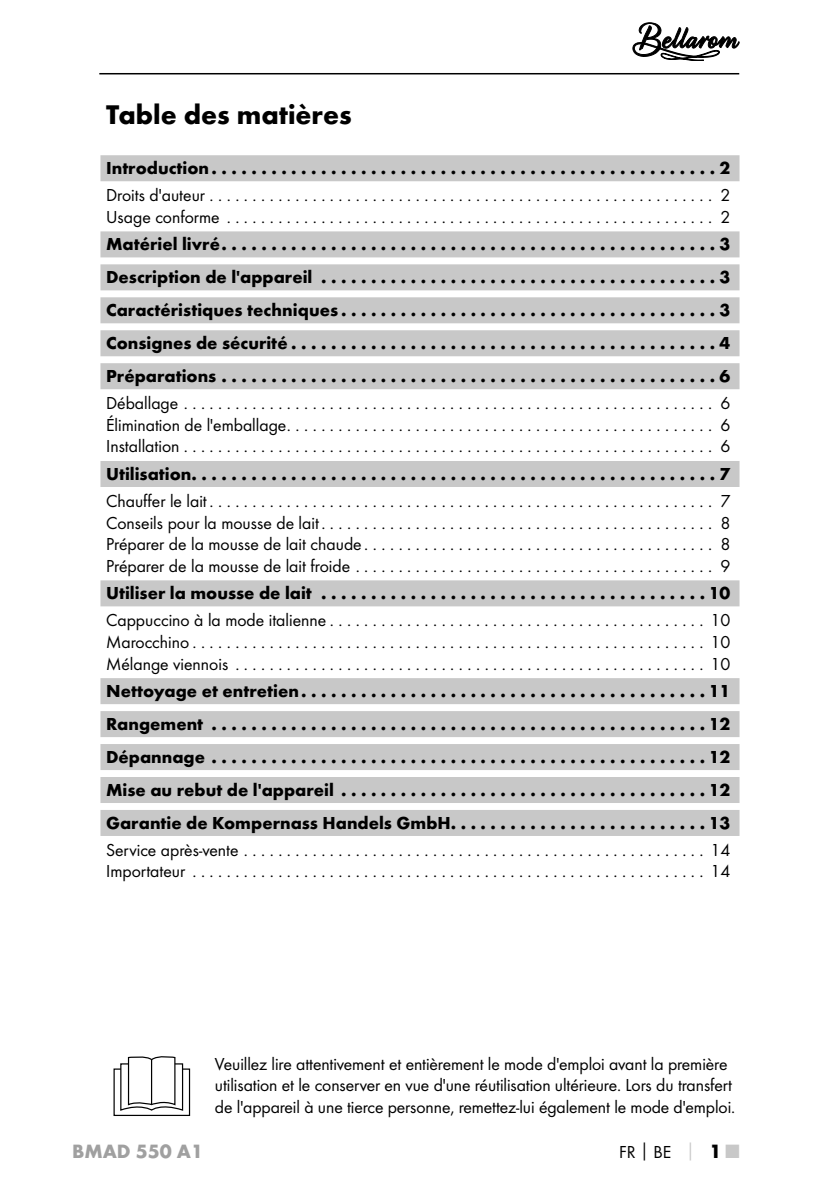
<style>
.page{position:relative;width:840px;height:1191px;background:#fff}
.page>*{position:absolute;margin:0;border:0;box-sizing:border-box;transform-origin:0 0}
.t1{font:700 28px "Futura";color:#000}
.t2{font:700 20px "Futura";color:#a0a0a0}
.t3{font:18px/21.6px "Futura Boo";letter-spacing:-.005em;color:#000}
.t4{font:700 18px/33px "Futura";color:#000;text-align:justify}
.s1{font-family:"Futura";font-weight:700}
.s2{font-family:"Futura";font-weight:700;color:#c8c8c8}
.s3{font-family:"Futura";font-weight:700;font-size:20px}
.s4{font-family:"Futura";font-weight:700;font-size:20px;color:#c8c8c8}
</style>
<div class="page">
<hr style="left:99px;top:73px;width:639px;height:1px;background:#000">
<svg style="left:632px;top:23px;width:106px;height:38px"></svg>
<div style="left:100px;top:155px;width:639px;height:26px;background:#c8c8c8"></div>
<div style="left:100px;top:231px;width:639px;height:26px;background:#c8c8c8"></div>
<div style="left:100px;top:264px;width:639px;height:26px;background:#c8c8c8"></div>
<div style="left:100px;top:297px;width:639px;height:26px;background:#c8c8c8"></div>
<div style="left:100px;top:330px;width:639px;height:26px;background:#c8c8c8"></div>
<div style="left:100px;top:363px;width:639px;height:26px;background:#c8c8c8"></div>
<div style="left:100px;top:461px;width:639px;height:26px;background:#c8c8c8"></div>
<div style="left:100px;top:580px;width:639px;height:26px;background:#c8c8c8"></div>
<div style="left:100px;top:678px;width:639px;height:26px;background:#c8c8c8"></div>
<div style="left:100px;top:711px;width:639px;height:26px;background:#c8c8c8"></div>
<div style="left:100px;top:744px;width:639px;height:26px;background:#c8c8c8"></div>
<div style="left:100px;top:777px;width:639px;height:26px;background:#c8c8c8"></div>
<div style="left:100px;top:810px;width:639px;height:26px;background:#c8c8c8"></div>
<div style="left:113px;top:1068px;width:77px;height:48px;border:1px solid #000"></div>
<svg style="left:119px;top:1056px;width:65px;height:55px"></svg>
<hr style="left:151px;top:1059px;width:1px;height:45px;background:#000">
<h1 class="t1" style="left:106px;top:97px;width:247px">Table des matières</h1>
<p class="t4" style="left:106px;top:151px;width:625px">Introduction . . . . . . . . . . . . . . . . . . . . . . . . . . . . . . . . . . . . . . . . . . . . . . . . . . . 2</p>
<p class="t3" style="left:106px;top:184px;width:625px">Droits d'auteur . . . . . . . . . . . . . . . . . . . . . . . . . . . . . . . . . . . . . . . . . . . . . . . . . . . . . . . . . . . 2<br>Usage conforme . . . . . . . . . . . . . . . . . . . . . . . . . . . . . . . . . . . . . . . . . . . . . . . . . . . . . . . . . 2</p>
<p class="t4" style="left:106px;top:227px;width:625px">Matériel livré . . . . . . . . . . . . . . . . . . . . . . . . . . . . . . . . . . . . . . . . . . . . . . . . . . 3<br>Description de l'appareil . . . . . . . . . . . . . . . . . . . . . . . . . . . . . . . . . . . . . . . . 3<br>Caractéristiques techniques . . . . . . . . . . . . . . . . . . . . . . . . . . . . . . . . . . . . . . 3<br>Consignes de sécurité . . . . . . . . . . . . . . . . . . . . . . . . . . . . . . . . . . . . . . . . . . . 4<br>Préparations . . . . . . . . . . . . . . . . . . . . . . . . . . . . . . . . . . . . . . . . . . . . . . . . . . 6</p>
<p class="t3" style="left:106px;top:392px;width:625px;text-align:justify">Déballage . . . . . . . . . . . . . . . . . . . . . . . . . . . . . . . . . . . . . . . . . . . . . . . . . . . . . . . . . . . . . . 6<br>Élimination de l'emballage . . . . . . . . . . . . . . . . . . . . . . . . . . . . . . . . . . . . . . . . . . . . . . . . . . 6<br>Installation . . . . . . . . . . . . . . . . . . . . . . . . . . . . . . . . . . . . . . . . . . . . . . . . . . . . . . . . . . . . . . 6</p>
<p class="t4" style="left:106px;top:457px;width:625px">Utilisation . . . . . . . . . . . . . . . . . . . . . . . . . . . . . . . . . . . . . . . . . . . . . . . . . . . . . 7</p>
<p class="t3" style="left:106px;top:490px;width:625px;text-align:justify">Chauffer le lait . . . . . . . . . . . . . . . . . . . . . . . . . . . . . . . . . . . . . . . . . . . . . . . . . . . . . . . . . . . 7<br>Conseils pour la mousse de lait . . . . . . . . . . . . . . . . . . . . . . . . . . . . . . . . . . . . . . . . . . . . . . 8<br>Préparer de la mousse de lait chaude . . . . . . . . . . . . . . . . . . . . . . . . . . . . . . . . . . . . . . . . . 8<br>Préparer de la mousse de lait froide . . . . . . . . . . . . . . . . . . . . . . . . . . . . . . . . . . . . . . . . . . 9</p>
<p class="t4" style="left:106px;top:576px;width:625px">Utiliser la mousse de lait . . . . . . . . . . . . . . . . . . . . . . . . . . . . . . . . . . . . . . 10</p>
<p class="t3" style="left:106px;top:609px;width:625px;text-align:justify">Cappuccino à la mode italienne . . . . . . . . . . . . . . . . . . . . . . . . . . . . . . . . . . . . . . . . . . . . 10<br>Marocchino . . . . . . . . . . . . . . . . . . . . . . . . . . . . . . . . . . . . . . . . . . . . . . . . . . . . . . . . . . . . 10<br>Mélange viennois . . . . . . . . . . . . . . . . . . . . . . . . . . . . . . . . . . . . . . . . . . . . . . . . . . . . . . . 10</p>
<p class="t4" style="left:106px;top:674px;width:625px">Nettoyage et entretien . . . . . . . . . . . . . . . . . . . . . . . . . . . . . . . . . . . . . . . . 11<br>Rangement . . . . . . . . . . . . . . . . . . . . . . . . . . . . . . . . . . . . . . . . . . . . . . . . . 12<br>Dépannage . . . . . . . . . . . . . . . . . . . . . . . . . . . . . . . . . . . . . . . . . . . . . . . . . 12<br>Mise au rebut de l'appareil . . . . . . . . . . . . . . . . . . . . . . . . . . . . . . . . . . . . 12<br>Garantie de Kompernass Handels GmbH. . . . . . . . . . . . . . . . . . . . . . . . . . 13</p>
<p class="t3" style="left:106px;top:839px;width:625px">Service après-vente . . . . . . . . . . . . . . . . . . . . . . . . . . . . . . . . . . . . . . . . . . . . . . . . . . . . . . 14<br>Importateur . . . . . . . . . . . . . . . . . . . . . . . . . . . . . . . . . . . . . . . . . . . . . . . . . . . . . . . . . . . . 14</p>
<p class="t3" style="left:215px;top:1052px;width:519px">Veuillez lire attentivement et entièrement le mode d'emploi avant la première utilisation et le conserver en vue d'une réutilisation ultérieure. Lors du transfert de l'appareil à une tierce personne, remettez-lui également le mode d'emploi.</p>
<p class="t2" style="left:72px;top:1139px;width:132px">BMAD 550 A1</p>
<p class="t3" style="left:618px;top:1141px;width:121px">FR<span class="s1">│</span>BE <span class="s2">│</span> <span class="s3">1</span> <span class="s4">■</span></p>
</div>
